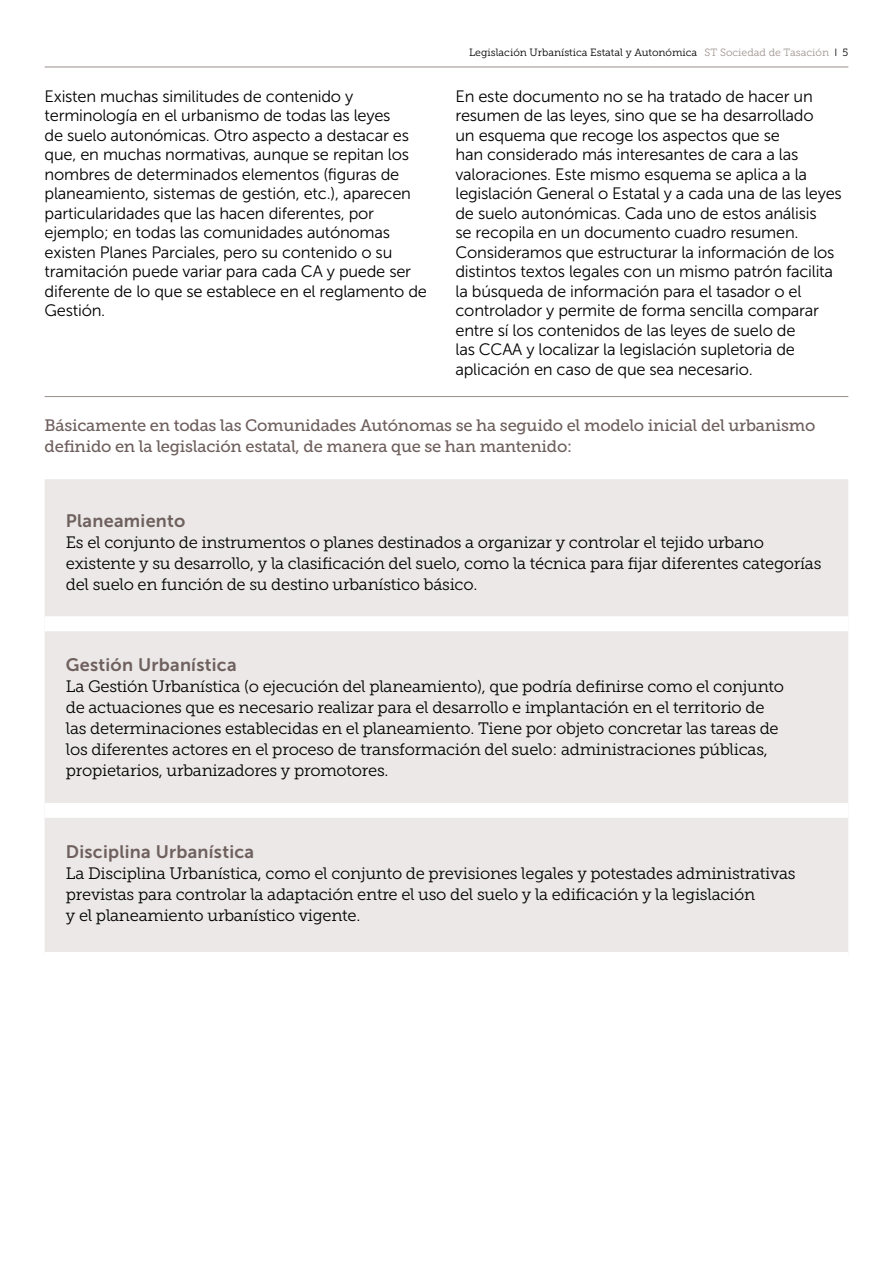
<style>
.page{position:relative;width:893px;height:1263px;background:#fff}
.page>*{position:absolute;margin:0;border:0;box-sizing:border-box;transform-origin:0 0}
.t1{font:18px "Museo Sans 700";letter-spacing:.015em;color:#6e605d}
.t2{font:16.5px/19.5px "Museo Sans 300";letter-spacing:-.015em;color:#000}
.t3{font:16.5px/21px "Museo Slab 300";letter-spacing:-.015em;color:#000}
.t4{font:16.5px/21px "Museo Slab 500";letter-spacing:-.015em;color:#6e605d}
.t5{font:10.5px "Museo Slab 300";color:#000}
.s1{color:#9f9490}
.s2{font-family:"Museo Sans 300"}
</style>
<div class="page">
<div style="left:45px;top:479px;width:803px;height:473px;background:#ebe8e7"></div>
<div style="left:45px;top:616px;width:803px;height:15px;background:#fff"></div>
<div style="left:45px;top:803px;width:803px;height:15px;background:#fff"></div>
<hr style="left:45px;top:66px;width:803px;height:1px;background:#9f9490">
<hr style="left:45px;top:396px;width:803px;height:1px;background:#9f9490">
<p class="t5" style="left:469px;top:46px;width:381px">Legislación Urbanística Estatal y Autonómica <span class="s1">ST Sociedad de Tasación</span> <span class="s2">I</span> 5</p>
<p class="t2" style="left:45px;top:86px;width:384px">Existen muchas similitudes de contenido y terminología en el urbanismo de todas las leyes<br>de suelo autonómicas. Otro aspecto a destacar es que, en muchas normativas, aunque se repitan los nombres de determinados elementos (figuras de planeamiento, sistemas de gestión, etc.), aparecen particularidades que las hacen diferentes, por ejemplo; en todas las comunidades autónomas existen Planes Parciales, pero su contenido o su tramitación puede variar para cada CA y puede ser diferente de lo que se establece en el reglamento de Gestión.</p>
<p class="t2" style="left:455px;top:86px;width:388px">En este documento no se ha tratado de hacer un resumen de las leyes, sino que se ha desarrollado<br>un esquema que recoge los aspectos que se<br>han considerado más interesantes de cara a las valoraciones. Este mismo esquema se aplica a la legislación General o Estatal y a cada una de las leyes de suelo autonómicas. Cada uno de estos análisis<br>se recopila en un documento cuadro resumen.<br>Consideramos que estructurar la información de los distintos textos legales con un mismo patrón facilita la búsqueda de información para el tasador o el controlador y permite de forma sencilla comparar entre sí los contenidos de las leyes de suelo de<br>las CCAA y localizar la legislación supletoria de aplicación en caso de que sea necesario.</p>
<p class="t4" style="left:45px;top:415px;width:772px">Básicamente en todas las Comunidades Autónomas se ha seguido el modelo inicial del urbanismo definido en la legislación estatal, de manera que se han mantenido:</p>
<p class="t1" style="left:66px;top:510px;width:121px">Planeamiento</p>
<p class="t3" style="left:66px;top:532px;width:757px">Es el conjunto de instrumentos o planes destinados a organizar y controlar el tejido urbano existente y su desarrollo, y la clasificación del suelo, como la técnica para fijar diferentes categorías del suelo en función de su destino urbanístico básico.</p>
<p class="t1" style="left:66px;top:655px;width:172px">Gestión Urbanística</p>
<p class="t3" style="left:66px;top:676px;width:720px">La Gestión Urbanística (o ejecución del planeamiento), que podría definirse como el conjunto de actuaciones que es necesario realizar para el desarrollo e implantación en el territorio de las determinaciones establecidas en el planeamiento. Tiene por objeto concretar las tareas de los diferentes actores en el proceso de transformación del suelo: administraciones públicas, propietarios, urbanizadores y promotores.</p>
<p class="t1" style="left:66px;top:842px;width:190px">Disciplina Urbanística</p>
<p class="t3" style="left:66px;top:863px;width:731px">La Disciplina Urbanística, como el conjunto de previsiones legales y potestades administrativas previstas para controlar la adaptación entre el uso del suelo y la edificación y la legislación<br>y el planeamiento urbanístico vigente.</p>
</div>
